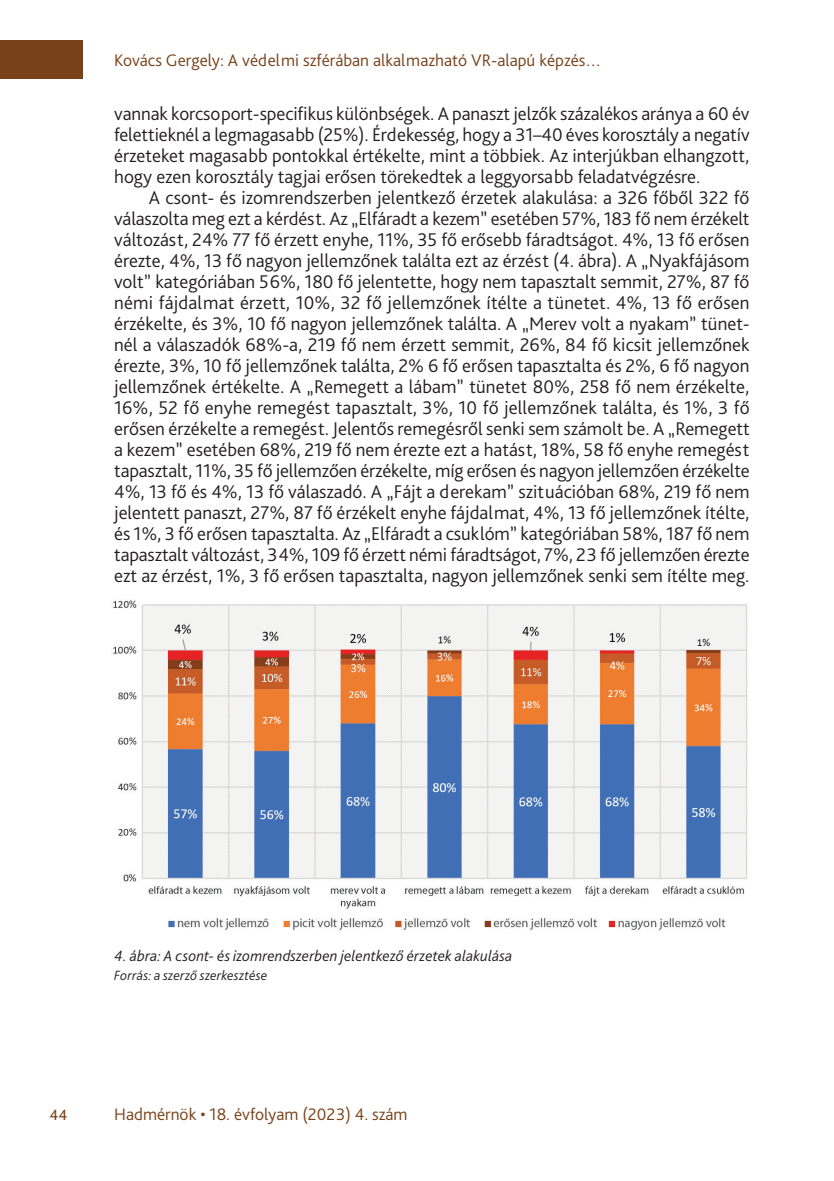
<style>
.page{position:relative;width:834px;height:1181px;background:#fff}
.page>*{position:absolute;margin:0;border:0;box-sizing:border-box;transform-origin:0 0}
._3_szövegtörzs{font:300 19.25px/21px "Bliss Pro";letter-spacing:-.005em;color:#231f20;text-align:justify}
._3_1_első_bekezdés__1_sor{font:300 19.25px/21px "Bliss Pro";letter-spacing:-.005em;color:#231f20;text-align:justify}
.t1{font:300 19.25px "Bliss Pro";color:#784118}
.t2{font:300 17.5px "Bliss Pro";color:#784118}
._8_Ábra__képalárás{font:italic 300 15.75px "Bliss Pro";letter-spacing:.01em;color:#231f20}
._8_ábra_forrás{font:italic 300 14px "Bliss Pro";letter-spacing:.015em;color:#231f20}
</style>
<div class="page">
<div style="left:0;top:41px;width:83px;height:38px;background:#784118"></div>
<img style="left:113px;top:600px;width:635px;height:330px">
<p class="t2" style="left:114px;top:49px;width:488px">Kovács Gergely: A védelmi szférában alkalmazható VR-alapú képzés…</p>
<p class="_3_1_első_bekezdés__1_sor" style="left:114px;top:103px;width:636px">vannak korcsoport-specifikus különbségek. A panaszt jelzők százalékos aránya a -60 év felettieknél a legmagasabb (25%). Érdekesség, hogy a -31–40 éves korosztály a negatív érzeteket magasabb pontokkal értékelte, mint a többiek. Az interjúkban elhangzott, hogy ezen korosztály tagjai erősen törekedtek a leggyorsabb feladatvégzésre.</p>
<p class="_3_szövegtörzs" style="left:114px;top:187px;width:637px;text-indent:35px">A csont- és izomrendszerben jelentkező érzetek alakulása: a -326 főből 322 fő válaszolta meg ezt a kérdést. Az „Elfáradt a kezem” esetében 57%, 183 fő nem érzékelt változást, 24% 77 fő érzett enyhe, 11%, 35 fő erősebb fáradtságot. 4%, 13 fő erősen érezte, 4%, 13 fő nagyon jellemzőnek találta ezt az érzést (4. ábra). A „Nyakfájásom volt” kategóriában 56%, 180 fő jelentette, hogy nem tapasztalt semmit, 27%, 87 fő némi fájdalmat érzett, 10%, 32 fő jellemzőnek ítélte a tünetet. 4%, 13 fő erősen érzékelte, és -3%, 10 fő nagyon jellemzőnek találta. A „Merev volt a nyakam” tünet&shy;nél a válaszadók 68%-a, 219 fő nem érzett semmit, 26%, 84 fő kicsit jellemzőnek érezte, 3%, 10 fő jellemzőnek találta, 2% 6 fő erősen tapasztalta és -2%, 6 fő nagyon jellemzőnek értékelte. A „Remegett a lábam” tünetet 80%, 258 fő nem érzékelte, 16%, 52 fő enyhe remegést tapasztalt, 3%, 10 fő jellemzőnek találta, és -1%, 3 fő erősen érzékelte a remegést. Jelentős remegésről senki sem számolt be. A „Remegett a kezem” esetében 68%, 219 fő nem érezte ezt a hatást, 18%, 58 fő enyhe remegést tapasztalt, 11%, 35 fő jellemzően érzékelte, míg erősen és nagyon jellemzően érzékelte 4%, 13 fő és -4%, 13 fő válaszadó. A „Fájt a derekam” szituációban 68%, 219 fő nem jelentett panaszt, 27%, 87 fő érzékelt enyhe fájdalmat, 4%, 13 fő jellemzőnek ítélte, és -1%, 3 fő erősen tapasztalta. Az „Elfáradt a csuklóm” kategóriában 58%, 187 fő nem tapasztalt változást, 34%, 109 fő érzett némi fáradtságot, 7%, 23 fő jellemzően érezte ezt az érzést, 1%, 3 fő erősen tapasztalta, nagyon jellemzőnek senki sem ítélte meg.</p>
<p class="_8_Ábra__képalárás" style="left:114px;top:945px;width:399px">4. ábra: A csont- és izomrendszerben jelentkező érzetek alakulása</p>
<p class="_8_ábra_forrás" style="left:114px;top:967px;width:155px">Forrás: a szerző szerkesztése</p>
<p class="t1" style="left:50px;top:1102px;width:19px">44</p>
<p class="t2" style="left:114px;top:1103px;width:295px">Hadmérnök • 18. évfolyam (2023) 4. szám</p>
</div>
